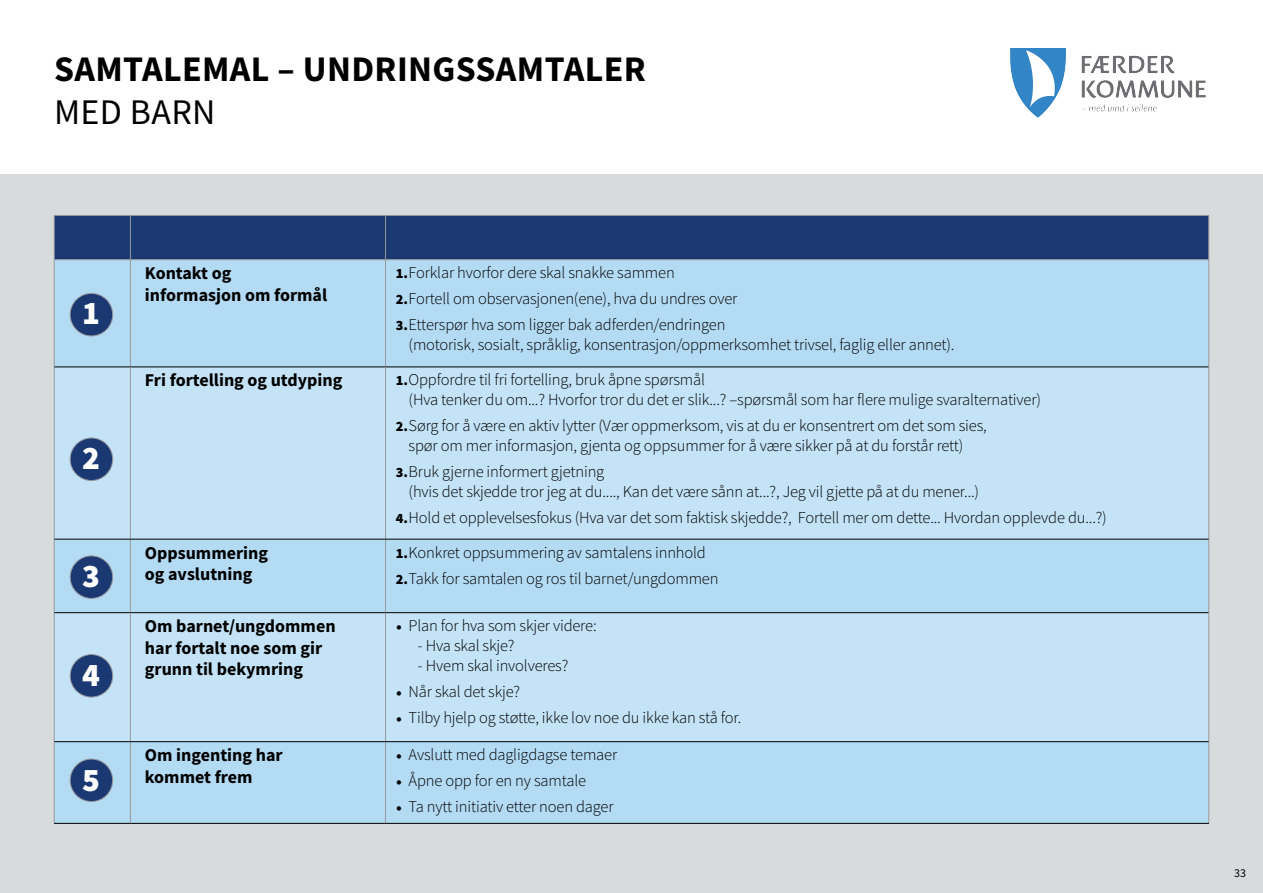
<style>
.page{position:relative;width:1263px;height:893px;background:#fff}
.page>*{position:absolute;margin:0;border:0;box-sizing:border-box;transform-origin:0 0}
.t1{font:700 36px "Source Sans Pro";letter-spacing:.01em;color:#000}
.t2{font:36px "Source Sans Pro";letter-spacing:.01em;color:#000}
.t3{font:900 33px "Source Sans Pro";color:#fff}
.t4{font:700 18px/21.6px "Source Sans Pro";color:#000}
.t5{font:300 16.5px/26.2px "Source Sans Pro";letter-spacing:-.01em;color:#000}
.t6{font:12px "Source Sans Pro";color:#000}
.s1{font-weight:900;font-size:14.25px}
.s2{font-family:"Minion Pro";font-weight:400}
</style>
<div class="page">
<div style="left:0;top:215px;width:1263px;height:678px;background:#d8dbdc"></div>
<div style="left:0;top:174px;width:1263px;height:54px;background:#d8dbdc"></div>
<div style="left:55px;top:216px;width:1153px;height:43px;background:#1a3871"></div>
<div style="left:55px;top:260px;width:1153px;height:563px;background:#b3dbf4"></div>
<svg style="left:55px;top:368px;width:1153px;height:373px;background:#c0e1f6"></svg>
<hr style="left:386px;top:215px;width:823px;height:1px;background:#98989c">
<hr style="left:1208px;top:216px;width:1px;height:44px;background:#98989c">
<hr style="left:130px;top:215px;width:256px;height:1px;background:#98989c">
<hr style="left:385px;top:216px;width:1px;height:44px;background:#98989c">
<hr style="left:54px;top:216px;width:1px;height:44px;background:#98989c">
<hr style="left:54px;top:215px;width:76px;height:1px;background:#98989c">
<hr style="left:130px;top:216px;width:1px;height:44px;background:#98989c">
<hr style="left:54px;top:260px;width:1px;height:107px;background:#98989c">
<hr style="left:54px;top:539px;width:1px;height:74px;background:#98989c">
<hr style="left:54px;top:742px;width:1px;height:81px;background:#98989c">
<hr style="left:54px;top:259px;width:76px;height:1px;background:#98989c">
<hr style="left:130px;top:259px;width:256px;height:1px;background:#98989c">
<hr style="left:386px;top:259px;width:823px;height:1px;background:#98989c">
<hr style="left:130px;top:260px;width:1px;height:107px;background:#98989c">
<hr style="left:385px;top:260px;width:1px;height:107px;background:#98989c">
<hr style="left:1208px;top:260px;width:1px;height:107px;background:#98989c">
<hr style="left:130px;top:539px;width:1px;height:73px;background:#98989c">
<hr style="left:385px;top:539px;width:1px;height:73px;background:#98989c">
<hr style="left:1208px;top:539px;width:1px;height:74px;background:#98989c">
<hr style="left:130px;top:742px;width:1px;height:81px;background:#98989c">
<hr style="left:385px;top:742px;width:1px;height:81px;background:#98989c">
<hr style="left:1208px;top:742px;width:1px;height:81px;background:#98989c">
<hr style="left:54px;top:823px;width:76px;height:1px;background:#000">
<hr style="left:130px;top:823px;width:256px;height:1px;background:#000">
<hr style="left:386px;top:823px;width:823px;height:1px;background:#000">
<hr style="left:54px;top:367px;width:1px;height:172px;background:#98989c">
<hr style="left:54px;top:367px;width:76px;height:1px;background:#000">
<hr style="left:130px;top:367px;width:256px;height:1px;background:#000">
<hr style="left:386px;top:367px;width:822px;height:1px;background:#000">
<hr style="left:130px;top:367px;width:1px;height:172px;background:#98989c">
<hr style="left:385px;top:367px;width:1px;height:172px;background:#98989c">
<hr style="left:1208px;top:367px;width:1px;height:172px;background:#98989c">
<hr style="left:54px;top:539px;width:76px;height:1px;background:#000">
<hr style="left:130px;top:539px;width:256px;height:1px;background:#000">
<hr style="left:386px;top:539px;width:822px;height:1px;background:#000">
<hr style="left:54px;top:613px;width:1px;height:129px;background:#98989c">
<hr style="left:54px;top:612px;width:76px;height:1px;background:#000">
<hr style="left:130px;top:612px;width:256px;height:1px;background:#000">
<hr style="left:386px;top:612px;width:822px;height:1px;background:#000">
<hr style="left:130px;top:613px;width:1px;height:128px;background:#98989c">
<hr style="left:385px;top:613px;width:1px;height:128px;background:#98989c">
<hr style="left:1208px;top:613px;width:1px;height:129px;background:#98989c">
<hr style="left:54px;top:741px;width:76px;height:1px;background:#000">
<hr style="left:130px;top:741px;width:256px;height:1px;background:#000">
<hr style="left:386px;top:741px;width:822px;height:1px;background:#000">
<div style="left:70px;top:293px;width:43px;height:43px;background:#1a3871;border-radius:50%"></div>
<div style="left:70px;top:293px;width:43px;height:43px;border:1px solid #98989c;border-radius:50%"></div>
<div style="left:70px;top:438px;width:43px;height:42px;background:#1a3871;border-radius:50%"></div>
<div style="left:70px;top:438px;width:43px;height:43px;border:1px solid #98989c;border-radius:50%"></div>
<div style="left:70px;top:556px;width:43px;height:42px;background:#1a3871;border-radius:50%"></div>
<div style="left:70px;top:556px;width:43px;height:43px;border:1px solid #98989c;border-radius:50%"></div>
<div style="left:70px;top:759px;width:43px;height:42px;background:#1a3871;border-radius:50%"></div>
<div style="left:70px;top:759px;width:43px;height:43px;border:1px solid #98989c;border-radius:50%"></div>
<div style="left:70px;top:654px;width:43px;height:43px;background:#1a3871;border-radius:50%"></div>
<div style="left:70px;top:654px;width:43px;height:43px;border:1px solid #98989c;border-radius:50%"></div>
<img style="left:1010px;top:49px;width:195px;height:68px">
<h1 class="t1" style="left:54px;top:45px;width:593px">SAMTALEMAL – UNDRINGSSAMTALER</h1>
<h1 class="t2" style="left:54px;top:89px;width:163px">MED BARN</h1>
<h2 class="t3" style="left:82px;top:290px;width:19px">1</h2>
<h2 class="t3" style="left:82px;top:435px;width:19px">2</h2>
<h2 class="t3" style="left:82px;top:554px;width:19px">3</h2>
<h2 class="t3" style="left:82px;top:652px;width:19px">4</h2>
<h2 class="t3" style="left:82px;top:757px;width:19px">5</h2>
<p class="t4" style="left:145px;top:262px;width:184px">Kontakt og informasjon om formål</p>
<p class="t5" style="left:396px;top:259px;width:343px"><span class="s1">1.</span>Forklar hvorfor dere skal snakke sammen<br><span class="s1">2.</span>Fortell om observasjonen(ene), hva du undres over<br><span class="s1">3.</span>Etterspør hva som ligger bak adferden/endringen</p>
<p class="t5" style="left:409px;top:332px;width:547px">(motorisk, sosialt, språklig, konsentrasjon/oppmerksomhet trivsel, faglig eller annet).</p>
<p class="t4" style="left:145px;top:369px;width:199px">Fri fortelling og utdyping</p>
<p class="t5" style="left:409px;top:370px;width:634px;line-height:19.8px;text-indent:-13px"><span class="s1">1.</span>Oppfordre til fri fortelling, bruk åpne spørsmål<br>(Hva tenker du om...? Hvorfor tror du det er slik...? –spørsmål som har flere mulige svaralternativer)</p>
<p class="t5" style="left:409px;top:416px;width:580px;line-height:19.8px;text-indent:-13px"><span class="s1">2.</span>Sørg for å være en aktiv lytter (Vær oppmerksom, vis at du er konsentrert om det som sies, spør om mer informasjon, gjenta og oppsummer for å være sikker på at du forstår rett)</p>
<p class="t5" style="left:409px;top:462px;width:572px;line-height:19.8px;text-indent:-13px"><span class="s1">3.</span>Bruk gjerne informert gjetning<br>(hvis det skjedde tror jeg at du...., Kan det være sånn at...?, Jeg vil gjette på at du mener...)</p>
<p class="t5" style="left:396px;top:505px;width:712px"><span class="s1">4.</span>Hold et opplevelsesfokus (Hva var det som faktisk skjedde?, Fortell mer om dette... Hvordan opplevde du...?)</p>
<p class="t4" style="left:145px;top:542px;width:125px">Oppsummering og avslutning</p>
<p class="t5" style="left:396px;top:539px;width:324px"><span class="s1">1.</span>Konkret oppsummering av samtalens innhold<br><span class="s1">2.</span>Takk for samtalen og ros til barnet/ungdommen</p>
<p class="t4" style="left:145px;top:615px;width:192px">Om barnet/ungdommen har fortalt noe som gir grunn til bekymring</p>
<p class="t5" style="left:396px;top:612px;width:202px"><span class="s2">•</span> Plan for hva som skjer videre:</p>
<p class="t5" style="left:418px;top:632px;width:98px">- Hva skal skje?</p>
<p class="t5" style="left:418px;top:652px;width:152px">- Hvem skal involveres?</p>
<p class="t5" style="left:396px;top:678px;width:126px"><span class="s2">•</span> Når skal det skje?</p>
<p class="t5" style="left:396px;top:704px;width:347px"><span class="s2">•</span> Tilby hjelp og støtte, ikke lov noe du ikke kan stå for.</p>
<p class="t4" style="left:145px;top:744px;width:139px">Om ingenting har kommet frem</p>
<p class="t5" style="left:396px;top:741px;width:223px"><span class="s2">•</span> Avslutt med dagligdagse temaer</p>
<p class="t5" style="left:396px;top:768px;width:192px"><span class="s2">•</span> Åpne opp for en ny samtale</p>
<p class="t5" style="left:396px;top:794px;width:219px"><span class="s2">•</span> Ta nytt initiativ etter noen dager</p>
<p class="t6" style="left:1234px;top:865px;width:13px">33</p>
</div>
